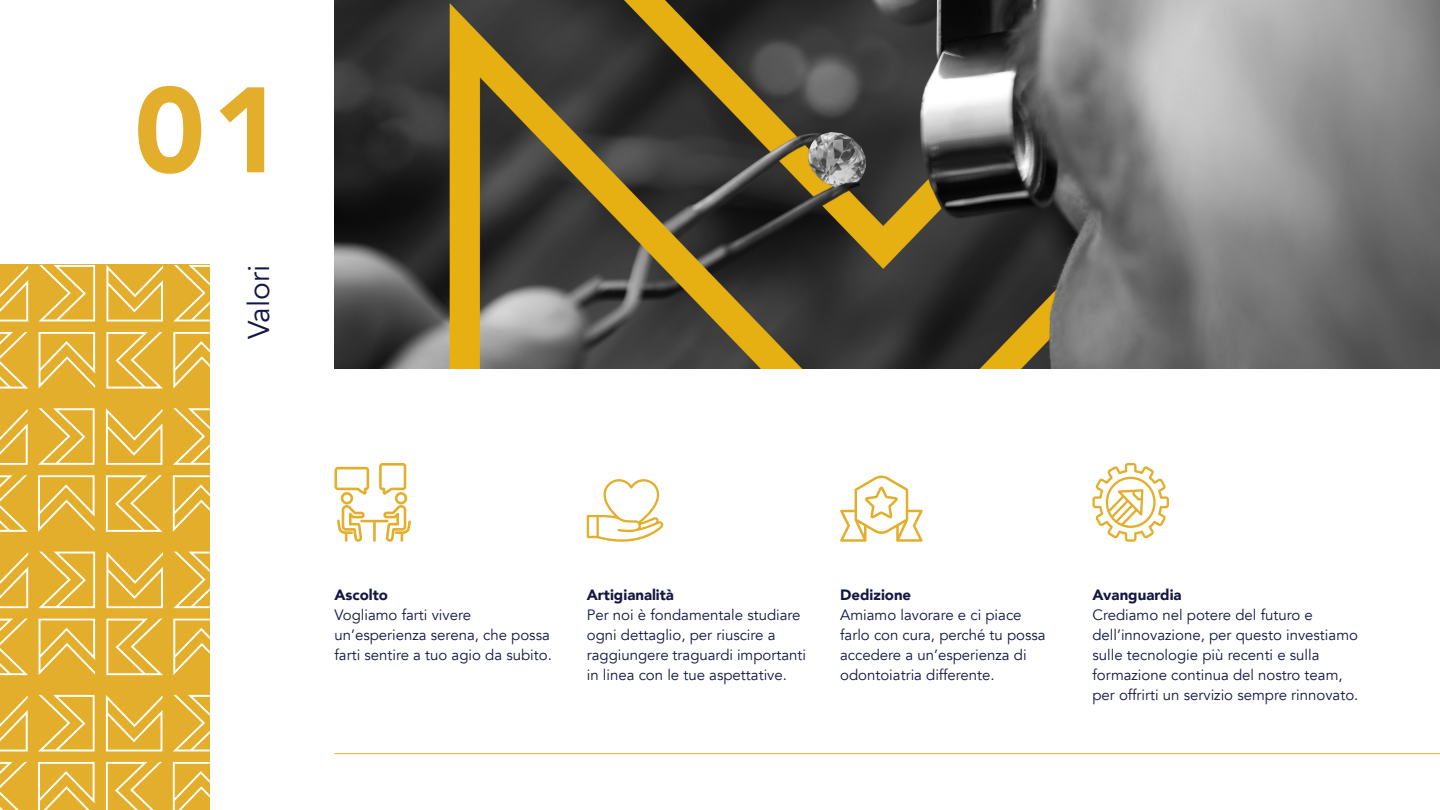
<style>
.page{position:relative;width:1440px;height:810px;background:#fff}
.page>*{position:absolute;margin:0;border:0;box-sizing:border-box;transform-origin:0 0}
.t1{font:900 120px "Avenir";color:#e3ae2b}
.t2{font:30px "Avenir";color:#131743}
.t3{font:15px/20px "Avenir";color:#131743}
.t4{font:900 15px "Avenir";color:#131743}
</style>
<div class="page">
<div style="left:0;top:265px;width:210px;height:545px;background:#e3ae2b"></div>
<svg style="left:0;top:266px;width:28px;height:55px"></svg>
<svg style="left:39px;top:265px;width:56px;height:56px"></svg>
<svg style="left:0;top:332px;width:28px;height:56px"></svg>
<svg style="left:39px;top:332px;width:56px;height:56px"></svg>
<svg style="left:106px;top:265px;width:57px;height:56px"></svg>
<svg style="left:174px;top:265px;width:36px;height:56px"></svg>
<svg style="left:106px;top:332px;width:57px;height:56px"></svg>
<svg style="left:173px;top:332px;width:37px;height:56px"></svg>
<svg style="left:0;top:552px;width:28px;height:56px"></svg>
<svg style="left:39px;top:551px;width:56px;height:57px"></svg>
<svg style="left:0;top:619px;width:28px;height:56px"></svg>
<svg style="left:39px;top:619px;width:56px;height:56px"></svg>
<svg style="left:106px;top:551px;width:57px;height:57px"></svg>
<svg style="left:173px;top:551px;width:37px;height:57px"></svg>
<svg style="left:106px;top:619px;width:57px;height:56px"></svg>
<svg style="left:173px;top:619px;width:37px;height:56px"></svg>
<svg style="left:0;top:409px;width:28px;height:56px"></svg>
<svg style="left:38px;top:408px;width:57px;height:57px"></svg>
<svg style="left:0;top:475px;width:28px;height:57px"></svg>
<svg style="left:38px;top:475px;width:57px;height:57px"></svg>
<svg style="left:106px;top:408px;width:56px;height:57px"></svg>
<svg style="left:173px;top:408px;width:37px;height:57px"></svg>
<svg style="left:106px;top:475px;width:56px;height:57px"></svg>
<svg style="left:173px;top:475px;width:37px;height:57px"></svg>
<svg style="left:0;top:695px;width:28px;height:56px"></svg>
<svg style="left:38px;top:695px;width:57px;height:56px"></svg>
<svg style="left:0;top:762px;width:27px;height:48px"></svg>
<svg style="left:38px;top:762px;width:57px;height:48px"></svg>
<svg style="left:106px;top:695px;width:56px;height:56px"></svg>
<svg style="left:173px;top:695px;width:37px;height:56px"></svg>
<svg style="left:106px;top:762px;width:56px;height:48px"></svg>
<svg style="left:173px;top:762px;width:37px;height:48px"></svg>
<img style="left:334px;top:0;width:1106px;height:369px">
<hr style="left:334px;top:753px;width:1106px;height:1px;background:#e3ae2b">
<svg style="left:334px;top:463px;width:77px;height:79px"></svg>
<svg style="left:587px;top:479px;width:76px;height:63px"></svg>
<svg style="left:840px;top:475px;width:83px;height:67px"></svg>
<svg style="left:1092px;top:463px;width:77px;height:79px"></svg>
<p class="t1" style="left:134px;top:28px;width:151px">01</p>
<p class="t2" style="left:241px;top:339px;width:76px;rotate:-90deg">Valori</p>
<p class="t4" style="left:334px;top:582px;width:55px">Ascolto</p>
<p class="t3" style="left:334px;top:605px;width:219px">Vogliamo farti vivere un’esperienza serena, che possa farti sentire a tuo agio da subito.</p>
<p class="t4" style="left:587px;top:582px;width:89px">Artigianalità</p>
<p class="t3" style="left:587px;top:605px;width:221px">Per noi è fondamentale studiare ogni dettaglio, per riuscire a raggiungere traguardi importanti in linea con le tue aspettative.</p>
<p class="t4" style="left:840px;top:582px;width:73px">Dedizione</p>
<p class="t3" style="left:840px;top:605px;width:207px">Amiamo lavorare e ci piace farlo con cura, perché tu possa accedere a un’esperienza di odontoiatria differente.</p>
<p class="t4" style="left:1092px;top:582px;width:91px">Avanguardia</p>
<p class="t3" style="left:1092px;top:605px;width:268px">Crediamo nel potere del futuro e dell’innovazione, per questo investiamo sulle tecnologie più recenti e sulla formazione continua del nostro team, per offrirti un servizio sempre rinnovato.</p>
</div>
